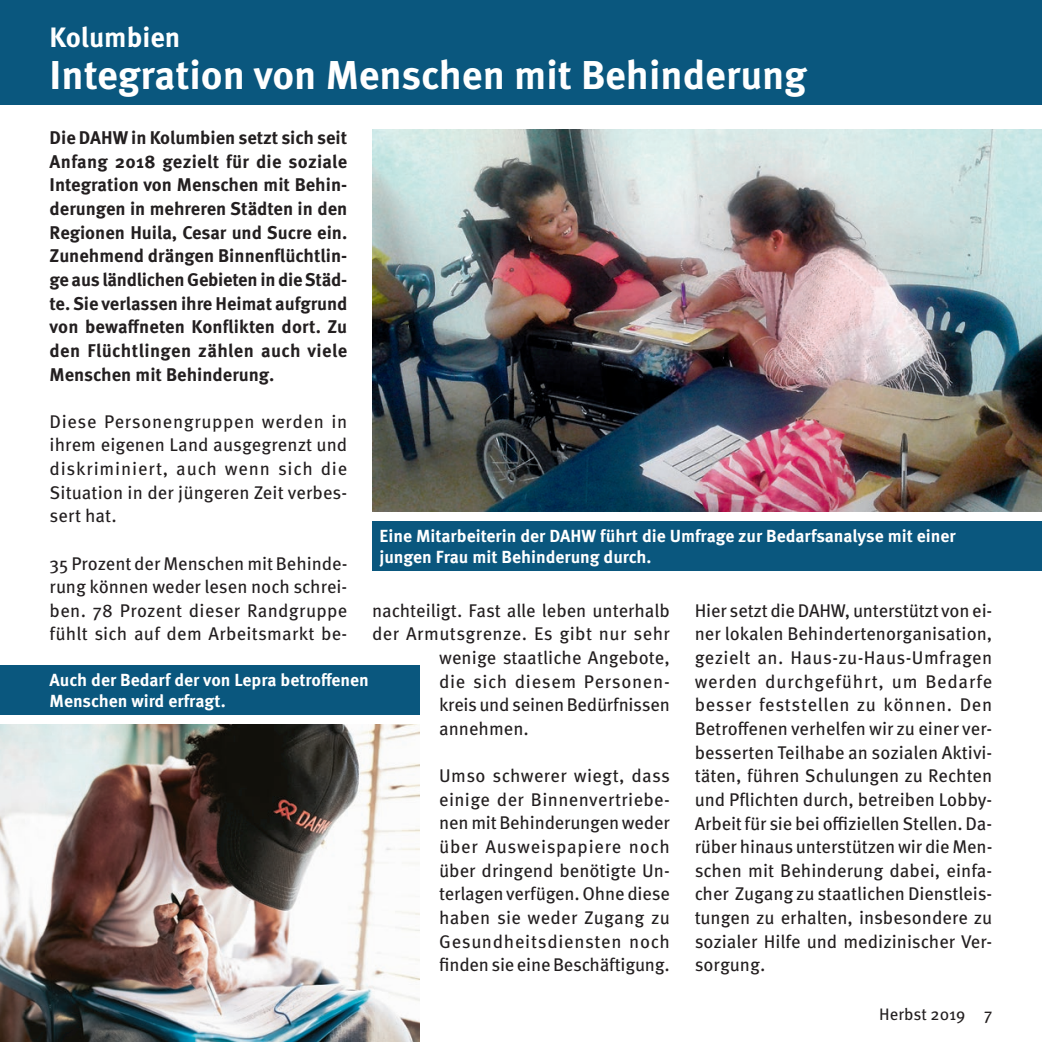
<style>
.page{position:relative;width:1042px;height:1042px;background:#fff}
.page>*{position:absolute;margin:0;border:0;box-sizing:border-box;transform-origin:0 0}
.t1{font:700 40.25px "Meta OT";color:#fff}
.t2{font:700 28px "Meta OT";color:#fff}
.t3{font:18.38px/23.6px "Meta OT";letter-spacing:.005em;color:#231f20;text-align:justify}
.t4{font:700 18.38px/23.6px "Meta OT";color:#231f20;text-align:justify}
.t5{font:18.38px "Meta OT";letter-spacing:-.015em;color:#231f20}
.t6{font:18.38px "Meta OT";letter-spacing:.035em;color:#231f20}
.t7{font:700 17.5px/21px "Meta OT";color:#fff}
.t8{font:16.62px "Meta OT";color:#231f20}
</style>
<div class="page">
<div style="left:0;top:0;width:1042px;height:104px;background:#0a577e"></div>
<img style="left:372px;top:129px;width:670px;height:382px">
<img style="left:0;top:725px;width:419px;height:317px">
<div style="left:372px;top:521px;width:670px;height:49px;background:#0a577e"></div>
<div style="left:0;top:666px;width:419px;height:49px;background:#0a577e"></div>
<h2 class="t2" style="left:50px;top:20px;width:132px">Kolumbien</h2>
<h1 class="t1" style="left:50px;top:50px;width:759px">Integration von Menschen mit Behinderung</h1>
<p class="t4" style="left:50px;top:126px;width:299px">Die DAHW in Kolumbien setzt sich seit Anfang 2018 gezielt für die soziale Integration von Menschen mit Behin&shy;derungen in mehreren Städten in den Regionen Huila, Cesar und Sucre ein.<br>Zunehmend drängen Binnenflüchtlin&shy;ge aus ländlichen Gebieten in die Städ&shy;te. Sie verlassen ihre Heimat aufgrund von bewaffneten Konflikten dort. Zu den Flüchtlingen zählen auch viele Menschen mit Behinderung.</p>
<p class="t3" style="left:50px;top:410px;width:299px">Diese Personengruppen werden in ihrem eigenen Land ausgegrenzt und diskriminiert, auch wenn sich die Situation in der jüngeren Zeit verbes&shy;sert hat.</p>
<p class="t3" style="left:50px;top:552px;width:299px">35 Prozent der Menschen mit Behinde&shy;rung können weder lesen noch schrei&shy;ben. 78 Prozent dieser Randgruppe fühlt sich auf dem Arbeitsmarkt be-</p>
<p class="t7" style="left:379px;top:525px;width:578px">Eine Mitarbeiterin der DAHW führt die Umfrage zur Bedarfsanalyse mit einer jungen Frau mit Behinderung durch.</p>
<p class="t3" style="left:372px;top:599px;width:299px">nachteiligt. Fast alle leben unterhalb</p>
<p class="t3" style="left:372px;top:623px;width:299px">der Armutsgrenze. Es gibt nur sehr</p>
<p class="t3" style="left:439px;top:646px;width:232px">wenige staatliche Angebote,</p>
<p class="t6" style="left:439px;top:669px;width:232px">die sich diesem Personen-</p>
<p class="t5" style="left:439px;top:693px;width:232px">kreis und seinen Bedürfnissen</p>
<p class="t3" style="left:439px;top:717px;width:91px">annehmen.</p>
<p class="t3" style="left:439px;top:764px;width:232px">Umso schwerer wiegt, dass einige der Binnenvertriebe&shy;nen mit Behinderungen weder über Ausweispapiere noch über dringend benötigte Un&shy;terlagen verfügen. Ohne diese haben sie weder Zugang zu Gesundheitsdiensten noch finden sie eine Beschäftigung.</p>
<p class="t3" style="left:694px;top:599px;width:299px">Hier setzt die DAHW, unterstützt von ei&shy;ner lokalen Behindertenorganisation, gezielt an. Haus-zu-Haus-Umfragen werden durchgeführt, um Bedarfe besser feststellen zu können. Den Betroffenen verhelfen wir zu einer ver&shy;besserten Teilhabe an sozialen Aktivi&shy;täten, führen Schulungen zu Rechten und Pflichten durch, betreiben Lobby-Arbeit für sie bei offiziellen Stellen. Da&shy;rüber hinaus unterstützen wir die Men&shy;schen mit Behinderung dabei, einfa&shy;cher Zugang zu staatlichen Dienstleis&shy;tungen zu erhalten, insbesondere zu sozialer Hilfe und medizinischer Ver&shy;sorgung.</p>
<p class="t7" style="left:50px;top:670px;width:321px">Auch der Bedarf der von Lepra betroffenen<br>Menschen wird erfragt.</p>
<p class="t8" style="left:879px;top:1003px;width:115px">Herbst 2019 7</p>
</div>
